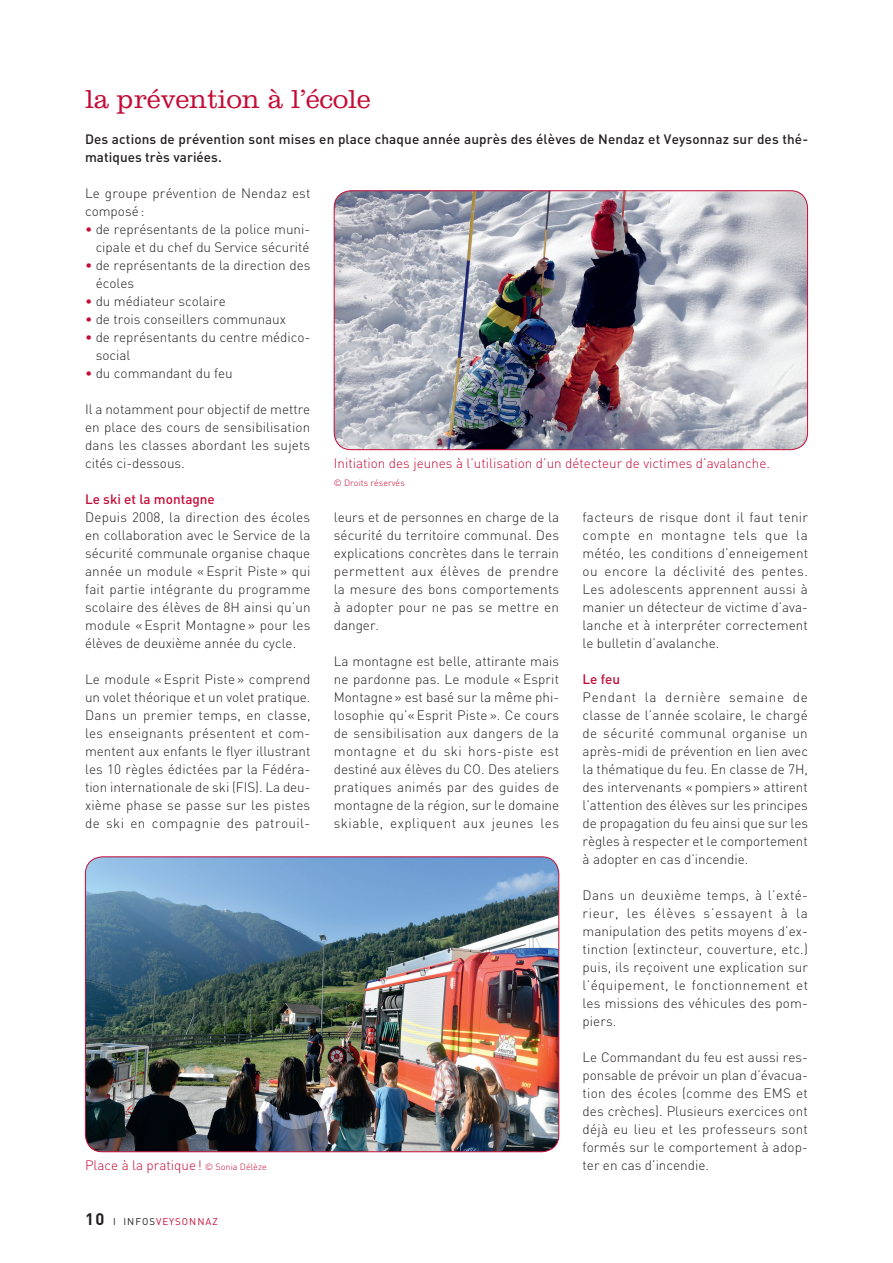
<style>
.page{position:relative;width:893px;height:1263px;background:#fff}
.page>*{position:absolute;margin:0;border:0;box-sizing:border-box;transform-origin:0 0}
.t1{font:300 27px "Clarendon";color:#c40c37}
.t2{font:300 13.5px/18px "DIN";color:#231f20;text-align:justify}
.t3{font:500 13.5px/18px "DIN";letter-spacing:.01em;color:#231f20}
.t4{font:300 13.5px "DIN";color:#c40c37}
.t5{font:500 13.5px "DIN";color:#c40c37}
.t6{font:9.75px "DIN";letter-spacing:.1em;color:#c40c37}
.t7{font:300 9px "DIN";color:#c40c37}
.s1{color:#c40c37}
.s2{font-size:9px}
.s3{font-weight:700;font-size:16.5px;color:#231f20}
.s4{color:#231f20}
</style>
<div class="page">
<img style="left:85px;top:857px;width:474px;height:295px">
<div style="left:85px;top:856px;width:474px;height:296px;border:1px solid #c40c37;border-radius:17px"></div>
<img style="left:334px;top:191px;width:474px;height:259px">
<div style="left:334px;top:190px;width:474px;height:260px;border:1px solid #c40c37;border-radius:17px"></div>
<h1 class="t1" style="left:85px;top:83px;width:287px">la prévention à l’école</h1>
<p class="t3" style="left:85px;top:130px;width:725px">Des actions de prévention sont mises en place chaque année auprès des élèves de Nendaz et Veysonnaz sur des thé&shy;matiques très variées.</p>
<p class="t2" style="left:85px;top:184px;width:227px">Le groupe prévention de Nendaz est composé:</p>
<p class="t2" style="left:85px;top:220px;width:227px;text-align:right"><span class="s1">•</span> de représentants de la police muni&shy;cipale et du chef du Service sécurité</p>
<p class="t2" style="left:96px;top:256px;width:216px;text-indent:-11px"><span class="s1">•</span> de représentants de la direction des écoles</p>
<p class="t2" style="left:85px;top:292px;width:142px"><span class="s1">•</span> du médiateur scolaire</p>
<p class="t2" style="left:85px;top:310px;width:203px"><span class="s1">•</span> de trois conseillers communaux</p>
<p class="t2" style="left:96px;top:328px;width:216px;text-indent:-11px"><span class="s1">•</span> de représentants du centre médico&shy;social</p>
<p class="t2" style="left:85px;top:364px;width:149px"><span class="s1">•</span> du commandant du feu</p>
<p class="t2" style="left:85px;top:400px;width:227px">Il a notamment pour objectif de mettre en place des cours de sensibilisation dans les classes abordant les sujets cités ci-dessous.</p>
<p class="t5" style="left:85px;top:490px;width:131px">Le ski et la montagne</p>
<p class="t2" style="left:85px;top:508px;width:227px">Depuis 2008, la direction des écoles en collaboration avec le Service de la sécurité communale organise chaque année un module «Esprit Piste » qui fait partie intégrante du programme scolaire des élèves de 8H ainsi qu’un module « Esprit Montagne » pour les élèves de deuxième année du cycle.</p>
<p class="t2" style="left:85px;top:670px;width:227px">Le module « Esprit Piste » comprend un volet théorique et un volet pratique.<br>Dans un premier temps, en classe, les enseignants présentent et com&shy;mentent aux enfants le flyer illustrant les 10 règles édictées par la Fédéra&shy;tion internationale de ski (FIS). La deu&shy;xième phase se passe sur les pistes de ski en compagnie des patrouil-</p>
<p class="t4" style="left:85px;top:1157px;width:183px">Place à la pratique! <span class="s2">© Sonia Délèze</span></p>
<p class="t6" style="left:85px;top:1215px;width:134px"><span class="s3">10</span> <span class="s4">I INFOS</span>VEYSONNAZ</p>
<p class="t4" style="left:334px;top:455px;width:438px">Initiation des jeunes à l’utilisation d’un détecteur de victimes d’avalanche.</p>
<p class="t7" style="left:334px;top:477px;width:72px">© Droits réservés</p>
<p class="t2" style="left:334px;top:508px;width:227px">leurs et de personnes en charge de la sécurité du territoire communal. Des explications concrètes dans le terrain permettent aux élèves de prendre la mesure des bons comportements à adopter pour ne pas se mettre en danger.</p>
<p class="t2" style="left:334px;top:652px;width:227px">La montagne est belle, attirante mais ne pardonne pas. Le module « Esprit Montagne» est basé sur la même phi&shy;losophie qu’«Esprit Piste ». Ce cours de sensibilisation aux dangers de la montagne et du ski hors-piste est destiné aux élèves du CO. Des ateliers pratiques animés par des guides de montagne de la région, sur le domaine skiable, expliquent aux jeunes les</p>
<p class="t2" style="left:583px;top:508px;width:227px">facteurs de risque dont il faut tenir compte en montagne tels que la météo, les conditions d’enneigement ou encore la déclivité des pentes.<br>Les adolescents apprennent aussi à manier un détecteur de victime d’ava&shy;lanche et à interpréter correctement le bulletin d’avalanche.</p>
<p class="t5" style="left:583px;top:670px;width:39px">Le feu</p>
<p class="t2" style="left:583px;top:688px;width:227px">Pendant la dernière semaine de classe de l’année scolaire, le chargé de sécurité communal organise un après-midi de prévention en lien avec la thématique du feu. En classe de 7H, des intervenants « pompiers » attirent l’attention des élèves sur les principes de propagation du feu ainsi que sur les règles à respecter et le comportement à adopter en cas d’incendie.</p>
<p class="t2" style="left:583px;top:886px;width:227px">Dans un deuxième temps, à l’exté&shy;rieur, les élèves s’essayent à la manipulation des petits moyens d’ex&shy;tinction (extincteur, couverture, etc.) puis, ils reçoivent une explication sur l’équipement, le fonctionnement et les missions des véhicules des pom&shy;piers.</p>
<p class="t2" style="left:583px;top:1048px;width:227px">Le Commandant du feu est aussi res&shy;ponsable de prévoir un plan d’évacua&shy;tion des écoles (comme des EMS et des crèches). Plusieurs exercices ont déjà eu lieu et les professeurs sont formés sur le comportement à adop&shy;ter en cas d’incendie.</p>
</div>
